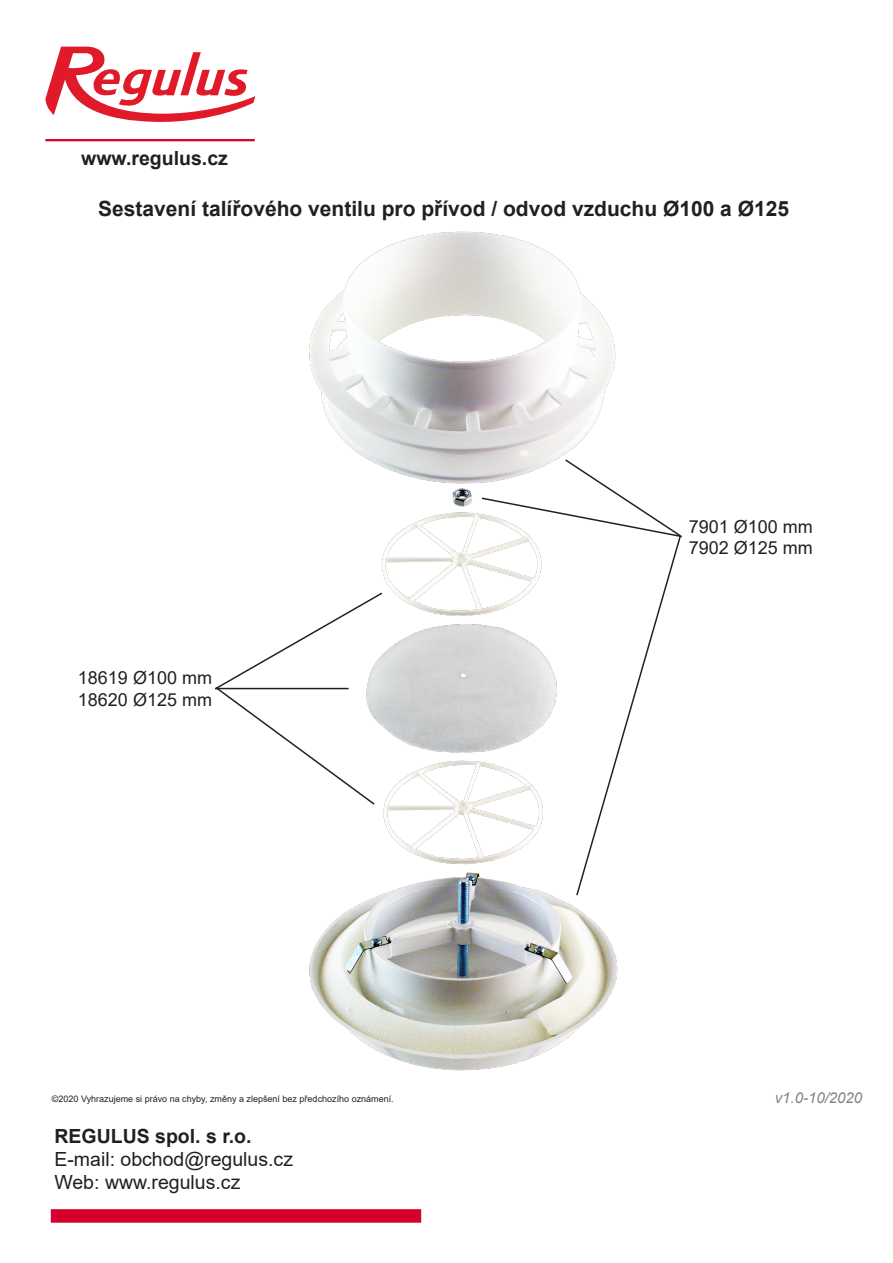
<style>
.page{position:relative;width:893px;height:1263px;background:#fff}
.page>*{position:absolute;margin:0;border:0;box-sizing:border-box;transform-origin:0 0}
.t1{font:700 21px "Arial";color:#231f20}
.t2{font:19.5px "Arial";color:#231f20}
.t3{font:700 19.5px "Arial";color:#231f20}
.t4{font:18px "Arial";color:#231f20}
.t5{font:italic 15px "Arial";color:#808285}
.t6{font:9px "Arial";color:#231f20}
</style>
<div class="page">
<img style="left:309px;top:231px;width:309px;height:840px">
<svg style="left:45px;top:47px;width:210px;height:75px"></svg>
<hr style="left:45px;top:139px;width:210px;height:2px;background:#d6002d">
<div style="left:51px;top:1209px;width:370px;height:14px;background:#d6002d"></div>
<svg style="left:214px;top:591px;width:170px;height:215px"></svg>
<svg style="left:480px;top:458px;width:202px;height:439px"></svg>
<p class="t3" style="left:81px;top:145px;width:148px">www.regulus.cz</p>
<p class="t1" style="left:98px;top:194px;width:692px">Sestavení talířového ventilu pro přívod / odvod vzduchu Ø100 a Ø125</p>
<p class="t4" style="left:78px;top:665px;width:136px">18619 Ø100 mm</p>
<p class="t4" style="left:78px;top:687px;width:136px">18620 Ø125 mm</p>
<p class="t6" style="left:52px;top:1092px;width:343px">©2020 Vyhrazujeme si právo na chyby, změny a zlepšení bez předchozího oznámení.</p>
<p class="t3" style="left:54px;top:1122px;width:199px">REGULUS spol. s r.o.</p>
<p class="t2" style="left:54px;top:1146px;width:240px">E-mail: obchod@regulus.cz</p>
<p class="t2" style="left:54px;top:1169px;width:188px">Web: www.regulus.cz</p>
<p class="t4" style="left:689px;top:514px;width:126px">7901 Ø100 mm</p>
<p class="t4" style="left:689px;top:535px;width:126px">7902 Ø125 mm</p>
<p class="t5" style="left:775px;top:1088px;width:89px">v1.0-10/2020</p>
</div>
